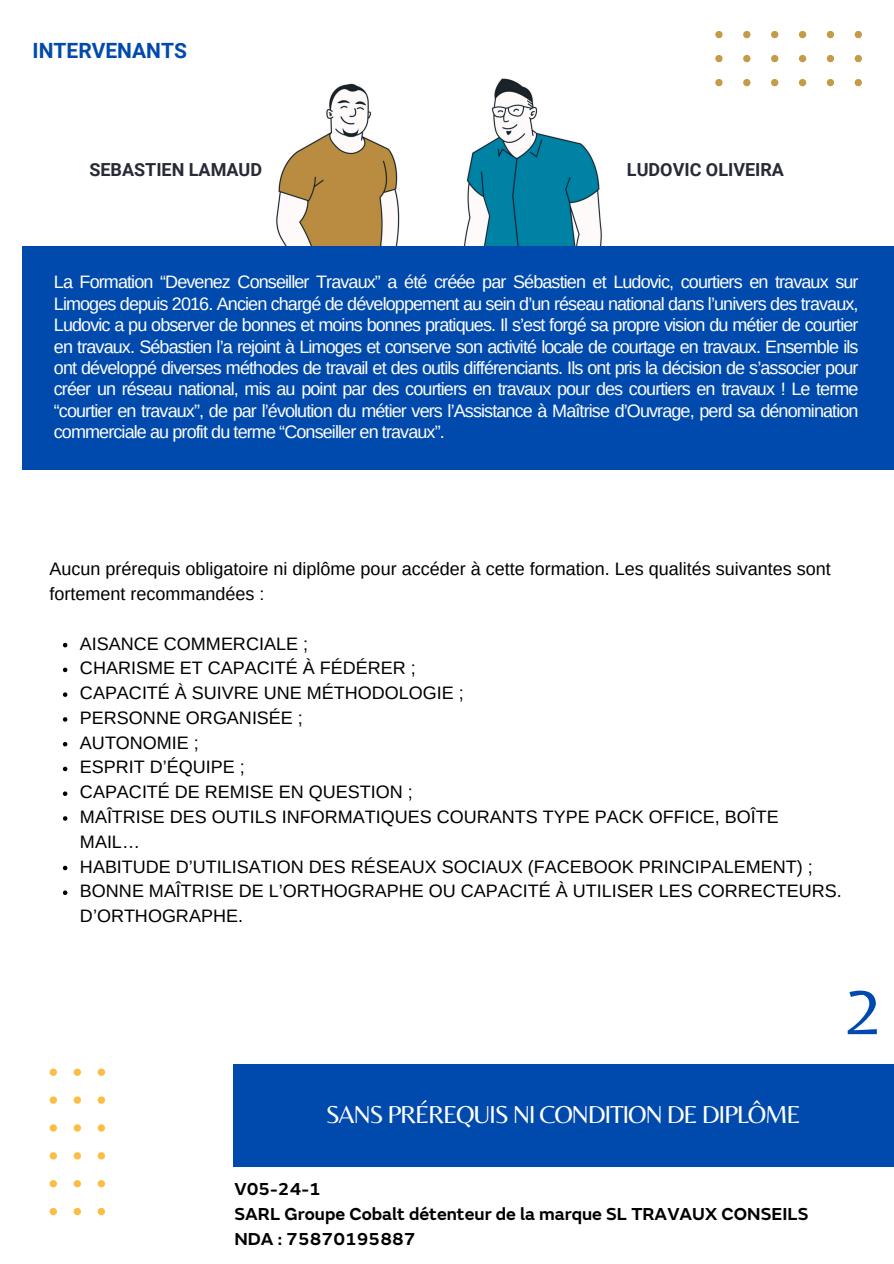
<style>
.page{position:relative;width:894px;height:1264px;background:#fff}
.page>*{position:absolute;margin:0;border:0;box-sizing:border-box;transform-origin:0 0}
.t1{font:75px "Belleza";color:#004aad}
.t2{font:25.5px "Belleza";letter-spacing:-.05em;color:#fff}
.t3{font:700 21px "Roboto";color:#004aad}
.t4{font:18px/21.3px "Arimo";letter-spacing:-.05em;color:#fff;text-align:justify}
.t5{font:18px/24.8px "Arimo";color:#000}
.t6{font:600 18px/25px "JLR Emeric";color:#000}
.t7{font:700 18px "Roboto";color:#272b36}
</style>
<div class="page">
<div style="left:22px;top:246px;width:871px;height:223px;background:#004aad"></div>
<img style="left:464px;top:78px;width:138px;height:168px">
<div style="left:233px;top:1064px;width:660px;height:102px;background:#004aad"></div>
<img style="left:276px;top:83px;width:124px;height:163px">
<svg style="left:98px;top:1068px;width:7px;height:7px"></svg>
<svg style="left:98px;top:1096px;width:7px;height:7px"></svg>
<svg style="left:98px;top:1124px;width:7px;height:7px"></svg>
<svg style="left:98px;top:1152px;width:7px;height:7px"></svg>
<svg style="left:98px;top:1180px;width:7px;height:7px"></svg>
<svg style="left:98px;top:1207px;width:7px;height:8px"></svg>
<svg style="left:74px;top:1068px;width:7px;height:7px"></svg>
<svg style="left:74px;top:1096px;width:7px;height:7px"></svg>
<svg style="left:74px;top:1124px;width:7px;height:7px"></svg>
<svg style="left:74px;top:1152px;width:7px;height:7px"></svg>
<svg style="left:74px;top:1180px;width:7px;height:7px"></svg>
<svg style="left:74px;top:1207px;width:7px;height:8px"></svg>
<svg style="left:50px;top:1068px;width:7px;height:7px"></svg>
<svg style="left:50px;top:1096px;width:7px;height:7px"></svg>
<svg style="left:50px;top:1124px;width:7px;height:7px"></svg>
<svg style="left:50px;top:1152px;width:7px;height:7px"></svg>
<svg style="left:50px;top:1180px;width:7px;height:7px"></svg>
<svg style="left:50px;top:1207px;width:7px;height:8px"></svg>
<svg style="left:854px;top:79px;width:7px;height:7px"></svg>
<svg style="left:826px;top:79px;width:7px;height:7px"></svg>
<svg style="left:798px;top:79px;width:8px;height:7px"></svg>
<svg style="left:771px;top:79px;width:7px;height:7px"></svg>
<svg style="left:743px;top:79px;width:7px;height:7px"></svg>
<svg style="left:715px;top:79px;width:7px;height:7px"></svg>
<svg style="left:854px;top:55px;width:7px;height:7px"></svg>
<svg style="left:826px;top:55px;width:7px;height:7px"></svg>
<svg style="left:798px;top:55px;width:8px;height:7px"></svg>
<svg style="left:771px;top:55px;width:7px;height:7px"></svg>
<svg style="left:743px;top:55px;width:7px;height:7px"></svg>
<svg style="left:715px;top:55px;width:7px;height:7px"></svg>
<svg style="left:854px;top:31px;width:7px;height:7px"></svg>
<svg style="left:826px;top:31px;width:7px;height:7px"></svg>
<svg style="left:798px;top:31px;width:8px;height:7px"></svg>
<svg style="left:771px;top:31px;width:7px;height:7px"></svg>
<svg style="left:743px;top:31px;width:7px;height:7px"></svg>
<svg style="left:715px;top:31px;width:7px;height:7px"></svg>
<svg style="left:63px;top:643px;width:4px;height:4px"></svg>
<svg style="left:63px;top:667px;width:4px;height:5px"></svg>
<svg style="left:63px;top:692px;width:4px;height:5px"></svg>
<svg style="left:63px;top:717px;width:4px;height:4px"></svg>
<svg style="left:63px;top:742px;width:4px;height:4px"></svg>
<svg style="left:63px;top:766px;width:4px;height:5px"></svg>
<svg style="left:63px;top:791px;width:4px;height:5px"></svg>
<svg style="left:63px;top:816px;width:4px;height:4px"></svg>
<svg style="left:63px;top:865px;width:4px;height:5px"></svg>
<svg style="left:63px;top:890px;width:4px;height:5px"></svg>
<p class="t3" style="left:33px;top:39px;width:156px">INTERVENANTS</p>
<p class="t7" style="left:89px;top:159px;width:174px">SEBASTIEN LAMAUD</p>
<p class="t7" style="left:626px;top:159px;width:159px">LUDOVIC OLIVEIRA</p>
<h2 class="t4" style="left:54px;top:271px;width:806px">La Formation “Devenez Conseiller Travaux” a été créée par Sébastien et Ludovic, courtiers en travaux sur Limoges depuis 2016. Ancien chargé de développement au sein d’un réseau national dans l’univers des travaux, Ludovic a pu observer de bonnes et moins bonnes pratiques. Il s’est forgé sa propre vision du métier de courtier en travaux. Sébastien l’a rejoint à Limoges et conserve son activité locale de courtage en travaux. Ensemble ils ont développé diverses méthodes de travail et des outils différenciants. Ils ont pris la décision de s’associer pour créer un réseau national, mis au point par des courtiers en travaux pour des courtiers en travaux ! Le terme “courtier en travaux”, de par l’évolution du métier vers l’Assistance à Maîtrise d’Ouvrage, perd sa dénomination commerciale au profit du terme “Conseiller en travaux”.</h2>
<p class="t5" style="left:49px;top:556px;width:782px">Aucun prérequis obligatoire ni diplôme pour accéder à cette formation. Les qualités suivantes sont fortement recommandées :</p>
<h3 class="t5" style="left:80px;top:631px;width:229px">AISANCE COMMERCIALE ;</h3>
<p class="t5" style="left:80px;top:655px;width:337px">CHARISME ET CAPACITÉ À FÉDÉRER ;</p>
<p class="t5" style="left:80px;top:680px;width:385px">CAPACITÉ À SUIVRE UNE MÉTHODOLOGIE ;</p>
<p class="t5" style="left:80px;top:705px;width:224px">PERSONNE ORGANISÉE ;</p>
<p class="t5" style="left:80px;top:730px;width:120px">AUTONOMIE ;</p>
<p class="t5" style="left:80px;top:754px;width:166px">ESPRIT D’ÉQUIPE ;</p>
<p class="t5" style="left:80px;top:779px;width:334px">CAPACITÉ DE REMISE EN QUESTION ;</p>
<p class="t5" style="left:80px;top:804px;width:700px">MAÎTRISE DES OUTILS INFORMATIQUES COURANTS TYPE PACK OFFICE, BOÎTE<br>MAIL…</p>
<p class="t5" style="left:80px;top:853px;width:734px">HABITUDE D’UTILISATION DES RÉSEAUX SOCIAUX (FACEBOOK PRINCIPALEMENT) ;</p>
<p class="t5" style="left:80px;top:878px;width:763px">BONNE MAÎTRISE DE L’ORTHOGRAPHE OU CAPACITÉ À UTILISER LES CORRECTEURS.<br>D’ORTHOGRAPHE.</p>
<h3 class="t2" style="left:325px;top:1098px;width:476px">SANS PRÉREQUIS NI CONDITION DE DIPLÔME</h3>
<p class="t6" style="left:234px;top:1176px;width:575px">V05-24-1<br>SARL Groupe Cobalt détenteur de la marque SL TRAVAUX CONSEILS<br>NDA : 75870195887</p>
<p class="t1" style="left:843px;top:964px;width:39px">2</p>
</div>
